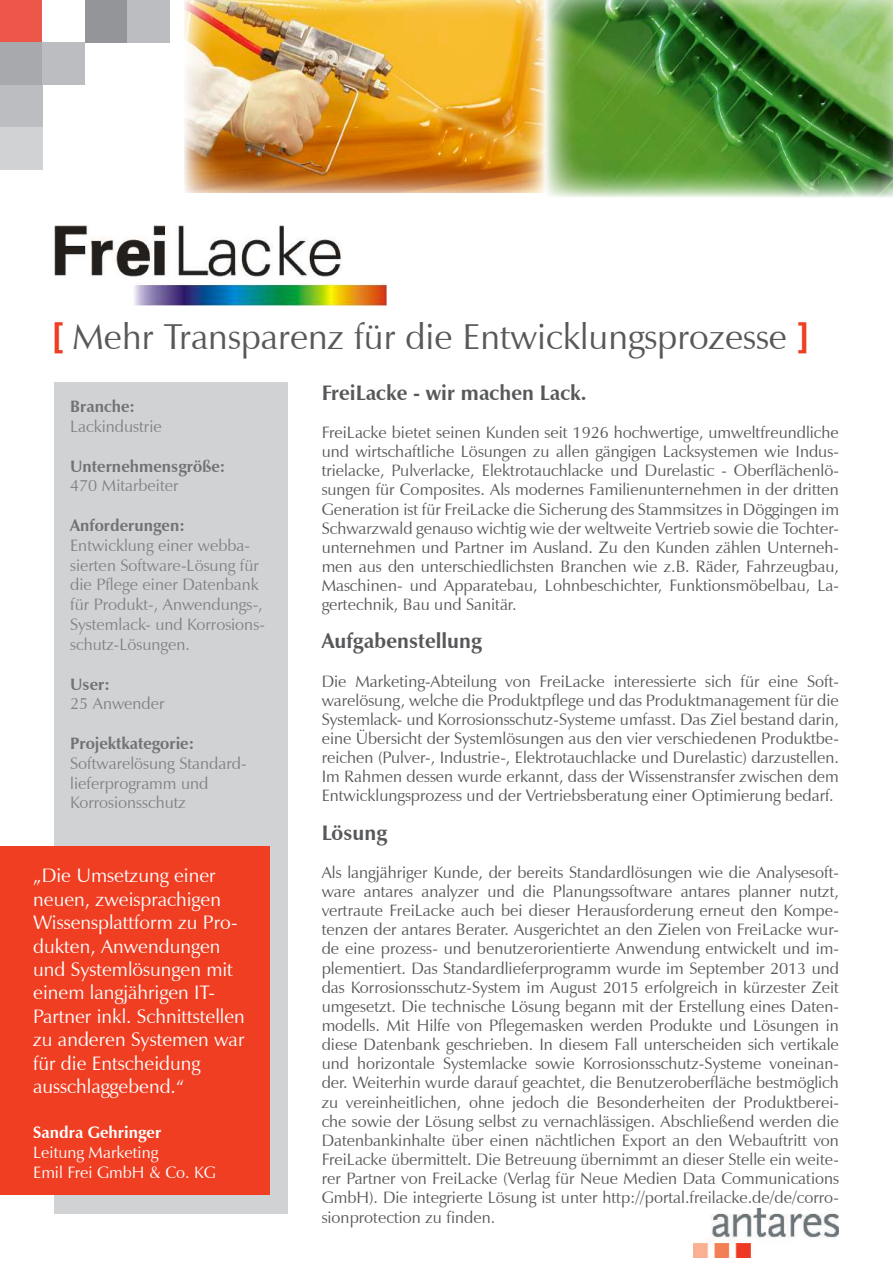
<style>
.page{position:relative;width:893px;height:1263px;background:#fff}
.page>*{position:absolute;margin:0;border:0;box-sizing:border-box;transform-origin:0 0}
.t1{font:36px "Zapf Humanist 601 BT";color:#57585a}
.t2{font:700 21px "Zapf Humanist 601 BT";color:#57585a}
.t3{font:19.5px/23.4px "Zapf Humanist 601 BT";color:#fff}
.t4{font:16.5px/19.2px "Zapf Humanist 601 BT";color:#57585a;text-align:justify}
.t5{font:16.5px/19.8px "Zapf Humanist 601 BT";color:#808285}
.t6{font:700 16.5px "Zapf Humanist 601 BT";color:#717275}
.t7{font:16.5px/19.8px "Zapf Humanist 601 BT";color:#fff}
.t8{font:700 16.5px "Zapf Humanist 601 BT";color:#fff}
.s1{font-family:"Myriad Pro";font-weight:700;font-size:39px;color:#ef3e22}
</style>
<div class="page">
<svg style="left:185px;top:192px;width:359px;height:1px"></svg>
<img style="left:184px;top:0;width:362px;height:192px">
<img style="left:546px;top:0;width:347px;height:197px">
<div style="left:54px;top:383px;width:234px;height:831px;background:#d1d2d4"></div>
<div style="left:0;top:846px;width:269px;height:349px;background:#ef3e22"></div>
<img style="left:693px;top:1209px;width:146px;height:48px">
<div style="left:0;top:0;width:43px;height:43px;background:#ed5749"></div>
<div style="left:85px;top:0;width:43px;height:43px;background:#939598"></div>
<div style="left:0;top:43px;width:43px;height:42px;background:#a8a9ad"></div>
<div style="left:0;top:85px;width:43px;height:43px;background:#bcbdc0"></div>
<div style="left:0;top:128px;width:43px;height:42px;background:#d1d2d4"></div>
<div style="left:128px;top:0;width:42px;height:43px;background:#bcbdc0"></div>
<div style="left:43px;top:43px;width:42px;height:42px;background:#bcbdc0"></div>
<img style="left:54px;top:225px;width:333px;height:81px">
<h1 class="t1" style="left:52px;top:315px;width:758px"><span class="s1">[</span> Mehr Transparenz für die Entwicklungsprozesse <span class="s1">]</span></h1>
<p class="t6" style="left:70px;top:396px;width:66px">Branche:</p>
<p class="t5" style="left:70px;top:416px;width:93px">Lackindustrie</p>
<p class="t6" style="left:70px;top:456px;width:157px">Unternehmensgröße:</p>
<p class="t5" style="left:70px;top:476px;width:110px">470 Mitarbeiter</p>
<p class="t6" style="left:70px;top:515px;width:116px">Anforderungen:</p>
<p class="t5" style="left:70px;top:535px;width:196px">Entwicklung einer webba&shy;sierten Software-Lösung für die Pflege einer Datenbank für Produkt-, Anwendungs-,<br>Systemlack- und Korrosions&shy;schutz-Lösungen.</p>
<p class="t6" style="left:70px;top:674px;width:41px">User:</p>
<p class="t5" style="left:70px;top:694px;width:96px">25 Anwender</p>
<p class="t6" style="left:70px;top:733px;width:125px">Projektkategorie:</p>
<p class="t5" style="left:70px;top:753px;width:178px">Softwarelösung Standard&shy;lieferprogramm und<br>Korrosionsschutz</p>
<p class="t3" style="left:33px;top:864px;width:213px">„Die Umsetzung einer neuen, zweisprachigen<br>Wissensplattform zu Pro&shy;dukten, Anwendungen und Systemlösungen mit einem langjährigen IT-<br>Partner inkl. Schnittstellen zu anderen Systemen war für die Entscheidung ausschlaggebend.“</p>
<p class="t8" style="left:33px;top:1122px;width:130px">Sandra Gehringer</p>
<p class="t7" style="left:33px;top:1142px;width:184px">Leitung Marketing<br>Emil Frei GmbH &amp; Co. KG</p>
<p class="t2" style="left:322px;top:380px;width:266px">FreiLacke - wir machen Lack.</p>
<p class="t4" style="left:322px;top:423px;width:519px">FreiLacke bietet seinen Kunden seit 1926 hochwertige, umweltfreundliche und wirtschaftliche Lösungen zu allen gängigen Lacksystemen wie Indus&shy;trielacke, Pulverlacke, Elektrotauchlacke und Durelastic - Oberflächenlö&shy;sungen für Composites. Als modernes Familienunternehmen in der dritten Generation ist für FreiLacke die Sicherung des Stammsitzes in Döggingen im Schwarzwald genauso wichtig wie der weltweite Vertrieb sowie die Tochter&shy;unternehmen und Partner im Ausland. Zu den Kunden zählen Unterneh&shy;men aus den unterschiedlichsten Branchen wie z.B. Räder, Fahrzeugbau, Maschinen- und Apparatebau, Lohnbeschichter, Funktionsmöbelbau, La&shy;gertechnik, Bau und Sanitär.</p>
<p class="t2" style="left:322px;top:628px;width:162px">Aufgabenstellung</p>
<p class="t4" style="left:322px;top:671px;width:519px">Die Marketing-Abteilung von FreiLacke interessierte sich für eine Soft&shy;warelösung, welche die Produktpflege und das Produktmanagement für die Systemlack- und Korrosionsschutz-Systeme umfasst. Das Ziel bestand darin, eine Übersicht der Systemlösungen aus den vier verschiedenen Produktbe&shy;reichen (Pulver-, Industrie-, Elektrotauchlacke und Durelastic) darzustellen.<br>Im Rahmen dessen wurde erkannt, dass der Wissenstransfer zwischen dem Entwicklungsprozess und der Vertriebsberatung einer Optimierung bedarf.</p>
<p class="t2" style="left:322px;top:819px;width:67px">Lösung</p>
<p class="t4" style="left:322px;top:863px;width:519px">Als langjähriger Kunde, der bereits Standardlösungen wie die Analysesoft&shy;ware antares analyzer und die Planungssoftware antares planner nutzt, vertraute FreiLacke auch bei dieser Herausforderung erneut den Kompe&shy;tenzen der antares Berater. Ausgerichtet an den Zielen von FreiLacke wur&shy;de eine prozess- und benutzerorientierte Anwendung entwickelt und im&shy;plementiert. Das Standardlieferprogramm wurde im September 2013 und das Korrosionsschutz-System im August 2015 erfolgreich in kürzester Zeit umgesetzt. Die technische Lösung begann mit der Erstellung eines Daten&shy;modells. Mit Hilfe von Pflegemasken werden Produkte und Lösungen in diese Datenbank geschrieben. In diesem Fall unterscheiden sich vertikale und horizontale Systemlacke sowie Korrosionsschutz-Systeme voneinan&shy;der. Weiterhin wurde darauf geachtet, die Benutzeroberfläche bestmöglich zu vereinheitlichen, ohne jedoch die Besonderheiten der Produktberei&shy;che sowie der Lösung selbst zu vernachlässigen. Abschließend werden die Datenbankinhalte über einen nächtlichen Export an den Webauftritt von FreiLacke übermittelt. Die Betreuung übernimmt an dieser Stelle ein weite&shy;rer Partner von FreiLacke (Verlag für Neue Medien Data Communications GmbH). Die integrierte Lösung ist unter http://portal.freilacke.de/de/corro&shy;sionprotection zu finden.</p>
</div>
